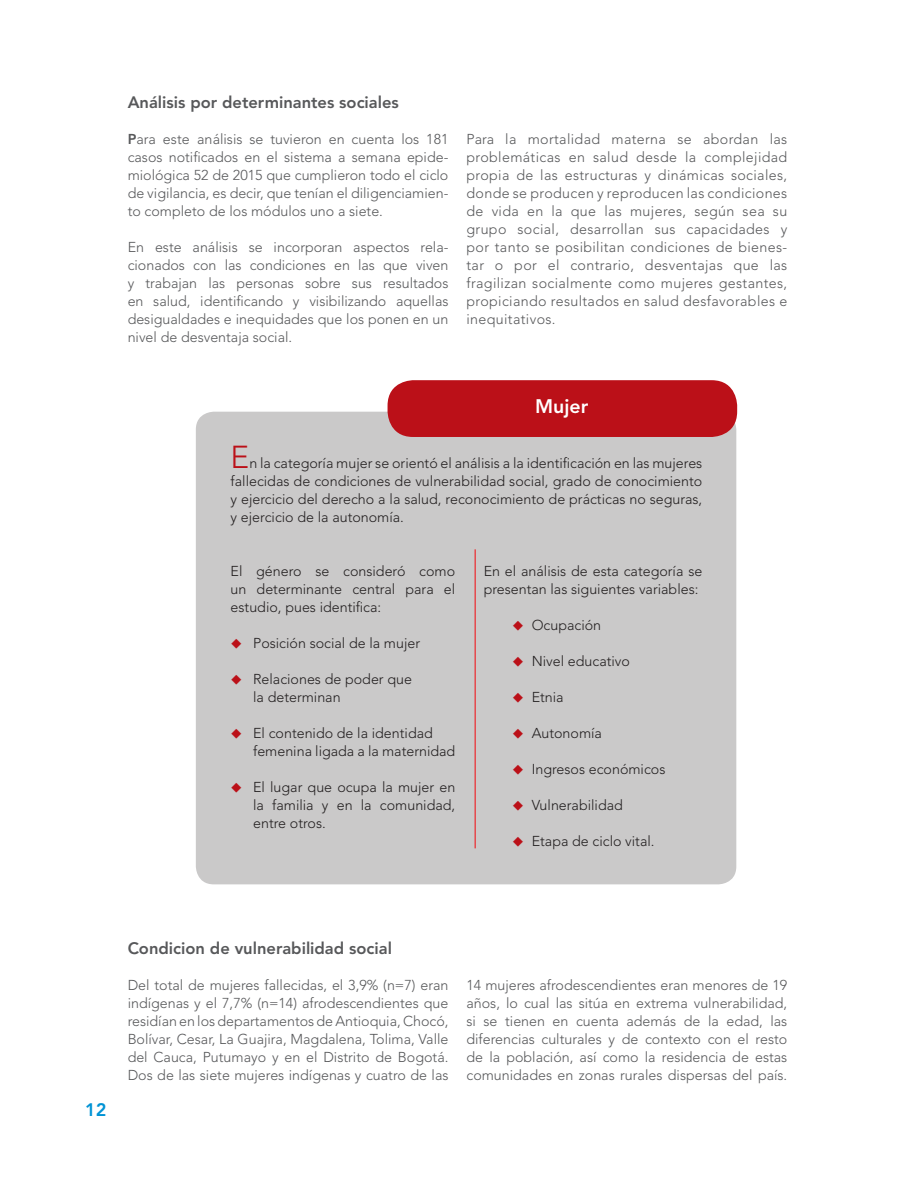
<style>
.page{position:relative;width:915px;height:1191px;background:#fff}
.page>*{position:absolute;margin:0;border:0;box-sizing:border-box;transform-origin:0 0}
.t1{font:800 19.5px "Avenir LT Std";color:#fff}
.t2{font:800 18px "Avenir LT Std";color:#0093d5}
.t3{font:800 16.5px "Avenir LT Std";color:#57585a}
.t4{font:300 14.25px/18px "Avenir LT Std";color:#57585a;text-align:justify}
.t5{font:300 14.25px/18px "Avenir LT Std";color:#231f20;text-align:justify}
.s1{font-weight:800}
.s2{font-size:31.5px;color:#bb1018}
.s3{color:#bb1018}
</style>
<div class="page">
<div style="left:196px;top:412px;width:540px;height:472px;background:#cac9c9;border-radius:18px"></div>
<div style="left:387px;top:380px;width:350px;height:57px;background:#bb1018;border-radius:26px"></div>
<hr style="left:474px;top:549px;width:1px;height:299px;background:#ee1d23">
<p class="t3" style="left:128px;top:93px;width:273px">Análisis por determinantes sociales</p>
<p class="t4" style="left:128px;top:130px;width:322px"><span class="s1">P</span>ara este análisis se tuvieron en cuenta los 181 casos notificados en el sistema a semana epide&shy;miológica 52 de 2015 que cumplieron todo el ciclo de vigilancia, es decir, que tenían el diligenciamien&shy;to completo de los módulos uno a siete.</p>
<p class="t4" style="left:128px;top:238px;width:322px">En este análisis se incorporan aspectos rela&shy;cionados con las condiciones en las que viven y trabajan las personas sobre sus resultados en salud, identificando y visibilizando aquellas desigualdades e inequidades que los ponen en un nivel de desventaja social.</p>
<p class="t4" style="left:466px;top:130px;width:322px">Para la mortalidad materna se abordan las problemáticas en salud desde la complejidad propia de las estructuras y dinámicas sociales, donde se producen y reproducen las condiciones de vida en la que las mujeres, según sea su grupo social, desarrollan sus capacidades y por tanto se posibilitan condiciones de bienes&shy;tar o por el contrario, desventajas que las fragilizan socialmente como mujeres gestantes, propiciando resultados en salud desfavorables e inequitativos.</p>
<h1 class="t1" style="left:535px;top:394px;width:55px">Mujer</h1>
<p class="t5" style="left:230px;top:454px;width:473px"><span class="s2">E</span>n la categoría mujer se orientó el análisis a la identificación en las mujeres fallecidas de condiciones de vulnerabilidad social, grado de conocimiento y ejercicio del derecho a la salud, reconocimiento de prácticas no seguras, y ejercicio de la autonomía.</p>
<p class="t5" style="left:230px;top:562px;width:226px">El género se consideró como un determinante central para el estudio, pues identifica:</p>
<p class="t5" style="left:230px;top:634px;width:191px"><span class="s3">◆</span> Posición social de la mujer</p>
<p class="t5" style="left:253px;top:670px;width:160px;text-indent:-22px"><span class="s3">◆</span> Relaciones de poder que la determinan</p>
<p class="t5" style="left:253px;top:724px;width:203px;text-indent:-22px"><span class="s3">◆</span> El contenido de la identidad femenina ligada a la maternidad</p>
<p class="t5" style="left:253px;top:778px;width:203px;text-indent:-22px"><span class="s3">◆</span> El lugar que ocupa la mujer en la familia y en la comunidad, entre otros.</p>
<p class="t5" style="left:483px;top:562px;width:220px">En el análisis de esta categoría se presentan las siguientes variables:</p>
<p class="t5" style="left:512px;top:616px;width:90px"><span class="s3">◆</span> Ocupación</p>
<p class="t5" style="left:512px;top:652px;width:119px"><span class="s3">◆</span> Nivel educativo</p>
<p class="t5" style="left:512px;top:688px;width:53px"><span class="s3">◆</span> Etnia</p>
<p class="t5" style="left:512px;top:724px;width:91px"><span class="s3">◆</span> Autonomía</p>
<p class="t5" style="left:512px;top:760px;width:155px"><span class="s3">◆</span> Ingresos económicos</p>
<p class="t5" style="left:512px;top:796px;width:112px"><span class="s3">◆</span> Vulnerabilidad</p>
<p class="t5" style="left:512px;top:832px;width:144px"><span class="s3">◆</span> Etapa de ciclo vital.</p>
<p class="t2" style="left:85px;top:1099px;width:23px">12</p>
<p class="t3" style="left:128px;top:939px;width:266px">Condicion de vulnerabilidad social</p>
<p class="t4" style="left:128px;top:976px;width:322px">Del total de mujeres fallecidas, el 3,9% (n=7) eran indígenas y el 7,7% (n=14) afrodescendientes que residían en los departamentos de Antioquia, Chocó, Bolívar, Cesar, La Guajira, Magdalena, Tolima, Valle del Cauca, Putumayo y en el Distrito de Bogotá.<br>Dos de las siete mujeres indígenas y cuatro de las</p>
<p class="t4" style="left:466px;top:976px;width:322px">14 mujeres afrodescendientes eran menores de 19 años, lo cual las sitúa en extrema vulnerabilidad, si se tienen en cuenta además de la edad, las diferencias culturales y de contexto con el resto de la población, así como la residencia de estas comunidades en zonas rurales dispersas del país.</p>
</div>
